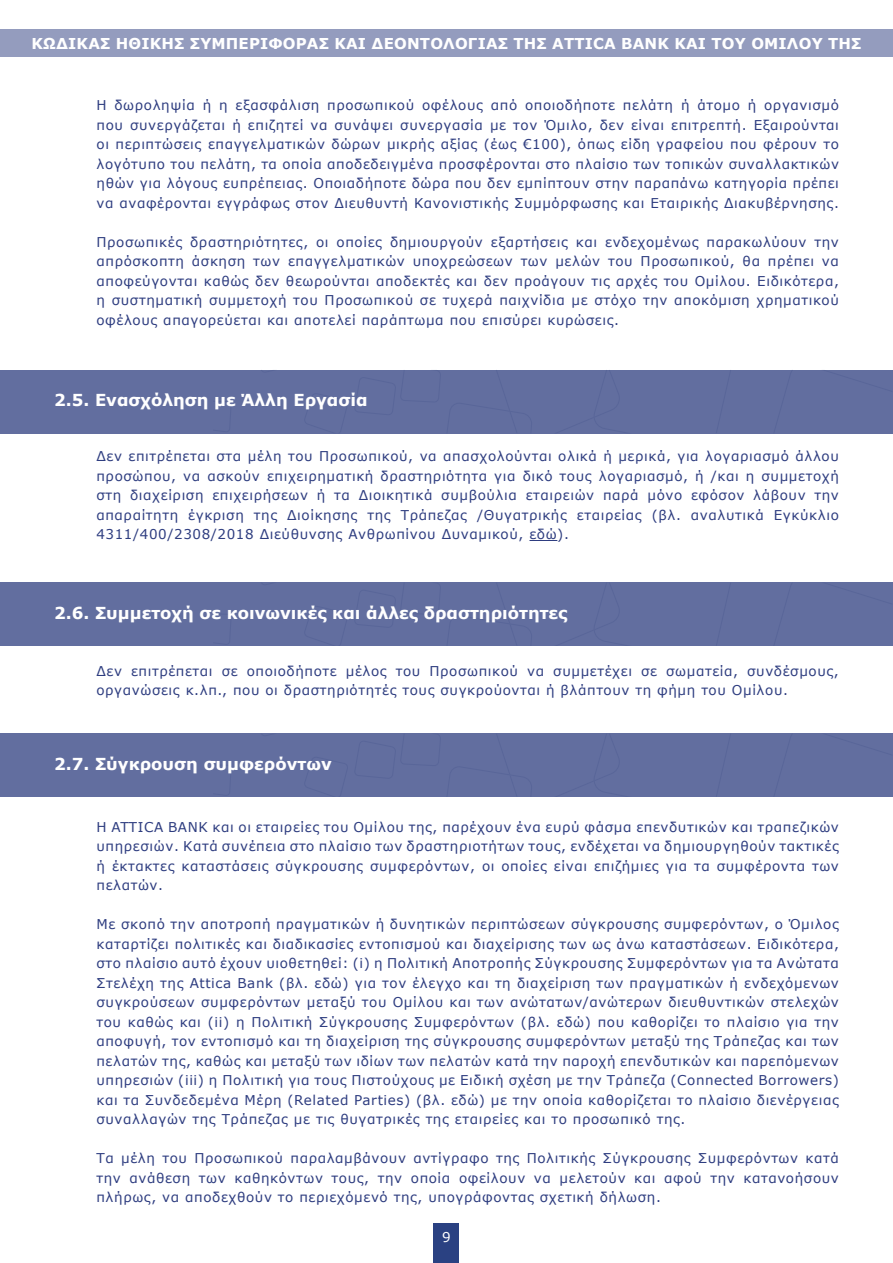
<style>
.page{position:relative;width:893px;height:1263px;background:#fff}
.page>*{position:absolute;margin:0;border:0;box-sizing:border-box;transform-origin:0 0}
.t1{font:700 16.5px "Verdana";color:#fff}
.t2{font:700 15px "Verdana";letter-spacing:.01em;color:#fff}
.t3{font:13.5px/19.5px "Verdana";letter-spacing:.045em;color:#2e3d80;text-align:justify}
.t4{font:13.5px "Verdana";color:#fff}
</style>
<div class="page">
<div style="left:434px;top:1223px;width:25px;height:40px;background:#2a4182"></div>
<div style="left:0;top:29px;width:893px;height:28px;background:#949cbe"></div>
<svg style="left:529px;top:540px;width:28px;height:1px"></svg>
<div style="left:0;top:370px;width:893px;height:63px;background:#626e9f"></div>
<div style="left:0;top:583px;width:893px;height:63px;background:#626e9f"></div>
<div style="left:0;top:733px;width:893px;height:64px;background:#626e9f"></div>
<p class="t2" style="left:32px;top:32px;width:831px">ΚΩΔΙΚΑΣ ΗΘΙΚΗΣ ΣΥΜΠΕΡΙΦΟΡΑΣ ΚΑΙ ΔΕΟΝΤΟΛOΓΙΑΣ ΤΗΣ ATTICA BANK ΚΑΙ ΤΟΥ ΟΜΙΛΟΥ ΤΗΣ</p>
<p class="t3" style="left:97px;top:95px;width:744px">Η δωροληψία ή η εξασφάλιση προσωπικού οφέλους από οποιοδήποτε πελάτη ή άτομο ή οργανισμό που συνεργάζεται ή επιζητεί να συνάψει συνεργασία με τον Όμιλο, δεν είναι επιτρεπτή. Εξαιρούνται οι περιπτώσεις επαγγελματικών δώρων μικρής αξίας (έως €100), όπως είδη γραφείου που φέρουν το λογότυπο του πελάτη, τα οποία αποδεδειγμένα προσφέρονται στο πλαίσιο των τοπικών συναλλακτικών ηθών για λόγους ευπρέπειας. Οποιαδήποτε δώρα που δεν εμπίπτουν στην παραπάνω κατηγορία πρέπει να αναφέρονται εγγράφως στον Διευθυντή Κανονιστικής Συμμόρφωσης και Εταιρικής Διακυβέρνησης.</p>
<p class="t3" style="left:96px;top:232px;width:744px">Προσωπικές δραστηριότητες, οι οποίες δημιουργούν εξαρτήσεις και ενδεχομένως παρακωλύουν την απρόσκοπτη άσκηση των επαγγελματικών υποχρεώσεων των μελών του Προσωπικού, θα πρέπει να αποφεύγονται καθώς δεν θεωρούνται αποδεκτές και δεν προάγουν τις αρχές του Ομίλου. Ειδικότερα, η συστηματική συμμετοχή του Προσωπικού σε τυχερά παιχνίδια με στόχο την αποκόμιση χρηματικού οφέλους απαγορεύεται και αποτελεί παράπτωμα που επισύρει κυρώσεις.</p>
<p class="t1" style="left:54px;top:388px;width:315px">2.5. Ενασχόληση με Άλλη Εργασία</p>
<p class="t3" style="left:96px;top:446px;width:744px">Δεν επιτρέπεται στα μέλη του Προσωπικού, να απασχολούνται ολικά ή μερικά, για λογαριασμό άλλου προσώπου, να ασκούν επιχειρηματική δραστηριότητα για δικό τους λογαριασμό, ή /και η συμμετοχή στη διαχείριση επιχειρήσεων ή τα Διοικητικά συμβούλια εταιρειών παρά μόνο εφόσον λάβουν την απαραίτητη έγκριση της Διοίκησης της Τράπεζας /Θυγατρικής εταιρείας (βλ. αναλυτικά Εγκύκλιο 4311/400/2308/2018 Διεύθυνσης Ανθρωπίνου Δυναμικού, εδώ).</p>
<p class="t1" style="left:54px;top:601px;width:515px">2.6. Συμμετοχή σε κοινωνικές και άλλες δραστηριότητες</p>
<p class="t3" style="left:96px;top:661px;width:744px">Δεν επιτρέπεται σε οποιοδήποτε μέλος του Προσωπικού να συμμετέχει σε σωματεία, συνδέσμους, οργανώσεις κ.λπ., που οι δραστηριότητές τους συγκρούονται ή βλάπτουν τη φήμη του Ομίλου.</p>
<p class="t1" style="left:54px;top:752px;width:279px">2.7. Σύγκρουση συμφερόντων</p>
<p class="t3" style="left:96px;top:817px;width:744px">Η ATTICA BANK και οι εταιρείες του Ομίλου της, παρέχουν ένα ευρύ φάσμα επενδυτικών και τραπεζικών υπηρεσιών. Κατά συνέπεια στο πλαίσιο των δραστηριοτήτων τους, ενδέχεται να δημιουργηθούν τακτικές ή έκτακτες καταστάσεις σύγκρουσης συμφερόντων, οι οποίες είναι επιζήμιες για τα συμφέροντα των πελατών.</p>
<p class="t3" style="left:96px;top:914px;width:744px">Με σκοπό την αποτροπή πραγματικών ή δυνητικών περιπτώσεων σύγκρουσης συμφερόντων, o Όμιλος καταρτίζει πολιτικές και διαδικασίες εντοπισμού και διαχείρισης των ως άνω καταστάσεων. Ειδικότερα, στο πλαίσιο αυτό έχουν υιοθετηθεί: (i) η Πολιτική Αποτροπής Σύγκρουσης Συμφερόντων για τα Ανώτατα Στελέχη της Attica Bank (βλ. εδώ) για τον έλεγχο και τη διαχείριση των πραγματικών ή ενδεχόμενων συγκρούσεων συμφερόντων μεταξύ του Ομίλου και των ανώτατων/ανώτερων διευθυντικών στελεχών του καθώς και (ii) η Πολιτική Σύγκρουσης Συμφερόντων (βλ. εδώ) που καθορίζει το πλαίσιο για την αποφυγή, τον εντοπισμό και τη διαχείριση της σύγκρουσης συμφερόντων μεταξύ της Τράπεζας και των πελατών της, καθώς και μεταξύ των ιδίων των πελατών κατά την παροχή επενδυτικών και παρεπόμενων υπηρεσιών (iii) η Πολιτική για τους Πιστούχους με Ειδική σχέση με την Τράπεζα (Connected Borrowers) και τα Συνδεδεμένα Μέρη (Related Parties) (βλ. εδώ) με την οποία καθορίζεται το πλαίσιο διενέργειας συναλλαγών της Τράπεζας με τις θυγατρικές της εταιρείες και το προσωπικό της.</p>
<p class="t3" style="left:96px;top:1148px;width:744px">Τα μέλη του Προσωπικού παραλαμβάνουν αντίγραφο της Πολιτικής Σύγκρουσης Συμφερόντων κατά την ανάθεση των καθηκόντων τους, την οποία οφείλουν να μελετούν και αφού την κατανοήσουν πλήρως, να αποδεχθούν το περιεχόμενό της, υπογράφοντας σχετική δήλωση.</p>
<p class="t4" style="left:442px;top:1227px;width:10px">9</p>
</div>
